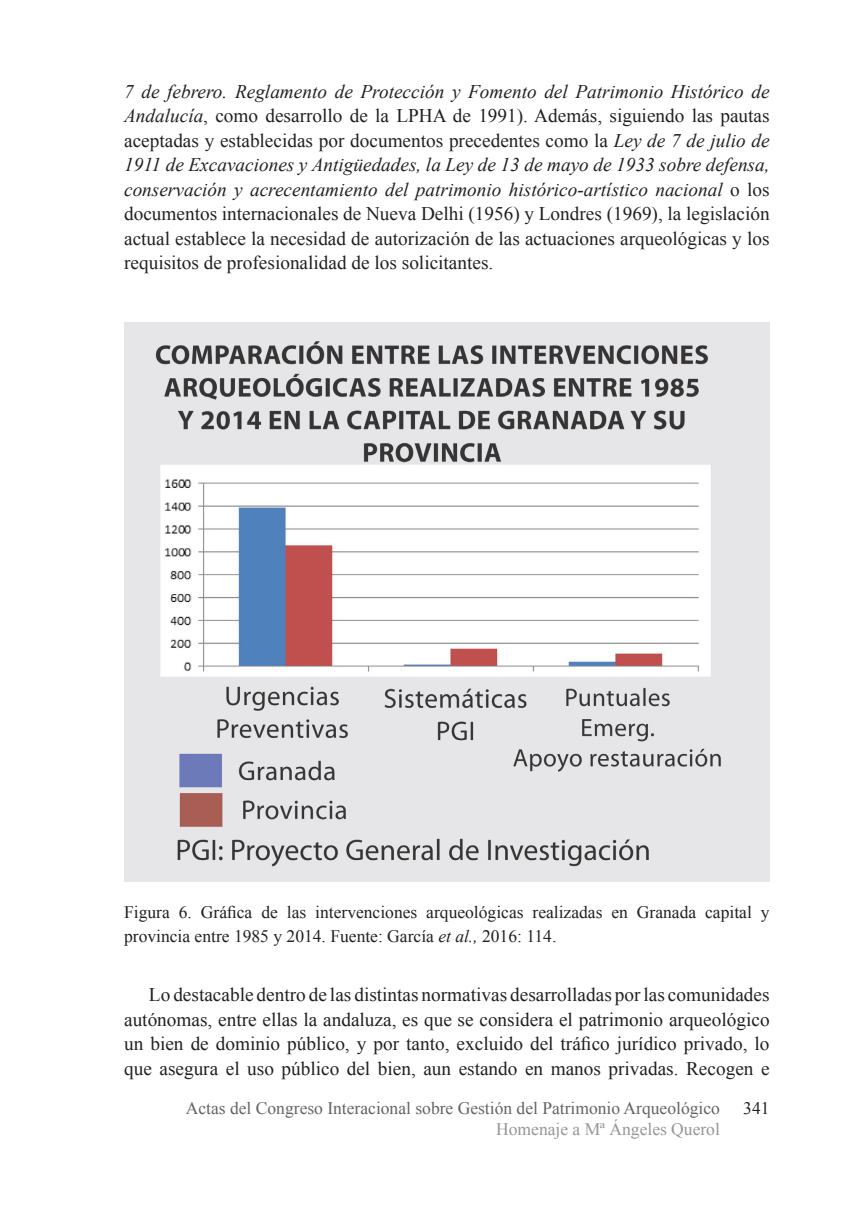
<style>
.page{position:relative;width:854px;height:1211px;background:#fff}
.page>*{position:absolute;margin:0;border:0;box-sizing:border-box;transform-origin:0 0}
.t1{font:19.25px/24.5px "Times New Roman";color:#231f20;text-align:justify}
.t2{font:17.5px/24.5px "Times New Roman";color:#231f20}
.t3{font:17.5px "Times New Roman";color:#636366}
.t4{font:17.5px "Times New Roman";color:#939598}
.s1{font-style:italic}
</style>
<div class="page">
<img style="left:124px;top:322px;width:645px;height:559px">
<p class="t1" style="left:124px;top:79px;width:646px"><span class="s1">7 de febrero. Reglamento de Protección y Fomento del Patrimonio Histórico de Andalucía</span>, como desarrollo de la LPHA de 1991). Además, siguiendo las pautas aceptadas y establecidas por documentos precedentes como la <span class="s1">Ley de 7 de julio de 1911 de Excavaciones y Antigüedades, la Ley de 13 de mayo de 1933 sobre defensa, conservación y acrecentamiento del patrimonio histórico-artístico nacional</span> o los documentos internacionales de Nueva Delhi (1956) y Londres (1969), la legislación actual establece la necesidad de autorización de las actuaciones arqueológicas y los requisitos de profesionalidad de los solicitantes.</p>
<p class="t2" style="left:124px;top:899px;width:646px">Figura 6. Gráfica de las intervenciones arqueológicas realizadas en Granada capital y provincia entre 1985 y 2014. Fuente: García <span class="s1">et al.,</span> 2016: 114.</p>
<p class="t1" style="left:124px;top:982px;width:646px;text-indent:25px">Lo destacable dentro de las distintas normativas desarrolladas por las comunidades autónomas, entre ellas la andaluza, es que se considera el patrimonio arqueológico un bien de dominio público, y por tanto, excluido del tráfico jurídico privado, lo que asegura el uso público del bien, aun estando en manos privadas. Recogen e</p>
<p class="t3" style="left:186px;top:1096px;width:535px">Actas del Congreso Interacional sobre Gestión del Patrimonio Arqueológico</p>
<p class="t2" style="left:743px;top:1095px;width:28px">341</p>
<p class="t4" style="left:496px;top:1117px;width:225px">Homenaje a Mª Ángeles Querol</p>
</div>
